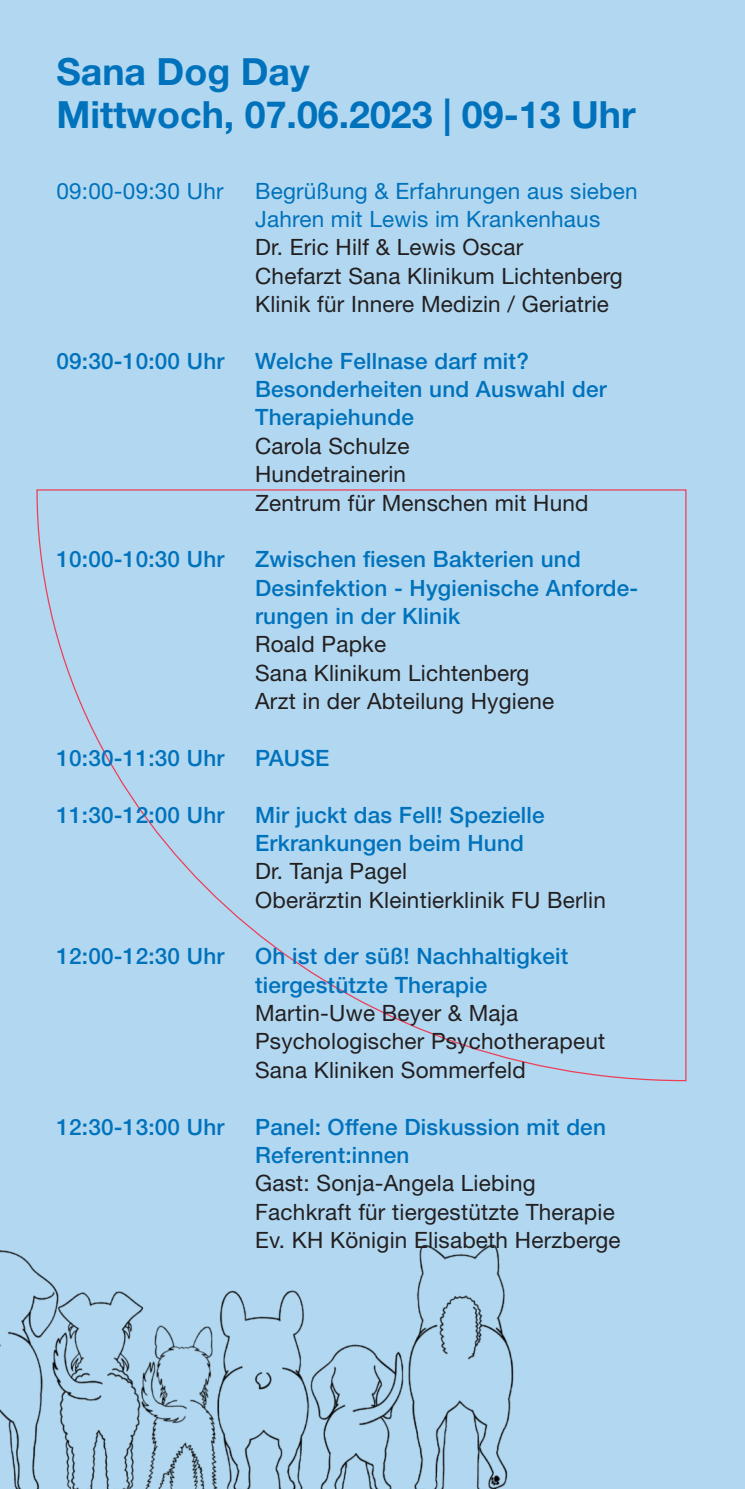
<style>
.page{position:relative;width:745px;height:1489px;background:#fff}
.page>*{position:absolute;margin:0;border:0;box-sizing:border-box;transform-origin:0 0}
.C___L_-Überschrift{font:700 37.5px/42.5px "Helvetica Neue LT Pro";color:#0072bc}
.C___Zwischenüberschr{font:22.5px/28.2px "Helvetica Neue LT Pro";letter-spacing:.01em;color:#231f20}
.C___Zwischenüberschr-2{font:500 22.5px/28.2px "Helvetica Neue LT Pro";letter-spacing:.01em;color:#0072bc}
.C___Zwischenüberschr-3{font:22.5px/28.2px "Helvetica Neue LT Pro";letter-spacing:.01em;color:#0072bc}
.s1{font-weight:400;color:#231f20}
.s2{font-weight:500;color:#0072bc}
</style>
<div class="page">
<div style="left:0;top:0;width:744px;height:1488px;background:#b2d8f1"></div>
<svg style="left:36px;top:489px;width:650px;height:592px"></svg>
<img style="left:0;top:1244px;width:514px;height:244px">
<p class="C___L_-Überschrift" style="left:56px;top:50px;width:580px">Sana Dog Day<br>Mittwoch, 07.06.2023 | 09-13 Uhr</p>
<p class="C___Zwischenüberschr-3" style="left:56px;top:176px;width:168px">09:00-09:30 Uhr</p>
<p class="C___Zwischenüberschr-3" style="left:255px;top:176px;width:384px">Begrüßung &amp; Erfahrungen aus sieben<br>Jahren mit Lewis im Krankenhaus</p>
<p class="C___Zwischenüberschr" style="left:255px;top:232px;width:369px">Dr. Eric Hilf &amp; Lewis Oscar<br>Chefarzt Sana Klinikum Lichtenberg</p>
<p class="C___Zwischenüberschr" style="left:255px;top:289px;width:355px">Klinik für Innere Medizin / Geriatrie</p>
<p class="C___Zwischenüberschr-2" style="left:56px;top:346px;width:169px">09:30-10:00 Uhr</p>
<p class="C___Zwischenüberschr-2" style="left:255px;top:346px;width:275px">Welche Fellnase darf mit?</p>
<p class="C___Zwischenüberschr-2" style="left:255px;top:374px;width:353px">Besonderheiten und Auswahl der</p>
<p class="C___Zwischenüberschr-2" style="left:255px;top:403px;width:160px">Therapiehunde</p>
<p class="C___Zwischenüberschr" style="left:255px;top:431px;width:156px">Carola Schulze<br>Hundetrainerin</p>
<p class="C___Zwischenüberschr" style="left:255px;top:488px;width:335px">Zentrum für Menschen mit Hund</p>
<p class="C___Zwischenüberschr-2" style="left:56px;top:545px;width:169px">10:00-10:30 Uhr</p>
<p class="C___Zwischenüberschr-2" style="left:255px;top:545px;width:327px">Zwischen fiesen Bakterien und</p>
<p class="C___Zwischenüberschr-2" style="left:255px;top:573px;width:384px">Desinfektion - Hygienische Anforde&shy;rungen in der Klinik<br><span class="s1">Roald Papke<br>Sana Klinikum Lichtenberg</span></p>
<p class="C___Zwischenüberschr" style="left:255px;top:686px;width:300px">Arzt in der Abteilung Hygiene</p>
<p class="C___Zwischenüberschr-2" style="left:56px;top:743px;width:169px">10:30-11:30 Uhr</p>
<p class="C___Zwischenüberschr-2" style="left:255px;top:743px;width:76px">PAUSE</p>
<p class="C___Zwischenüberschr-2" style="left:56px;top:800px;width:169px">11:30-12:00 Uhr</p>
<p class="C___Zwischenüberschr-2" style="left:255px;top:800px;width:291px">Mir juckt das Fell! Spezielle</p>
<p class="C___Zwischenüberschr-2" style="left:255px;top:828px;width:270px">Erkrankungen beim Hund<br><span class="s1">Dr. Tanja Pagel</span></p>
<p class="C___Zwischenüberschr" style="left:255px;top:884px;width:352px">Oberärztin Kleintierklinik FU Berlin</p>
<p class="C___Zwischenüberschr-2" style="left:56px;top:941px;width:169px">12:00-12:30 Uhr</p>
<p class="C___Zwischenüberschr-2" style="left:255px;top:941px;width:314px">Oh ist der süß! Nachhaltigkeit</p>
<p class="C___Zwischenüberschr" style="left:255px;top:969px;width:351px"><span class="s2">tiergestützte Therapie<br></span>Martin-Uwe Beyer &amp; Maja<br>Psychologischer Psychotherapeut</p>
<p class="C___Zwischenüberschr" style="left:255px;top:1055px;width:272px">Sana Kliniken Sommerfeld</p>
<p class="C___Zwischenüberschr-2" style="left:56px;top:1112px;width:169px">12:30-13:00 Uhr</p>
<p class="C___Zwischenüberschr-2" style="left:255px;top:1112px;width:352px">Panel: Offene Diskussion mit den</p>
<p class="C___Zwischenüberschr" style="left:255px;top:1140px;width:282px"><span class="s2">Referent:innen<br></span>Gast: Sonja-Angela Liebing</p>
<p class="C___Zwischenüberschr" style="left:255px;top:1196px;width:367px">Fachkraft für tiergestützte Therapie<br>Ev. KH Königin Elisabeth Herzberge</p>
</div>
